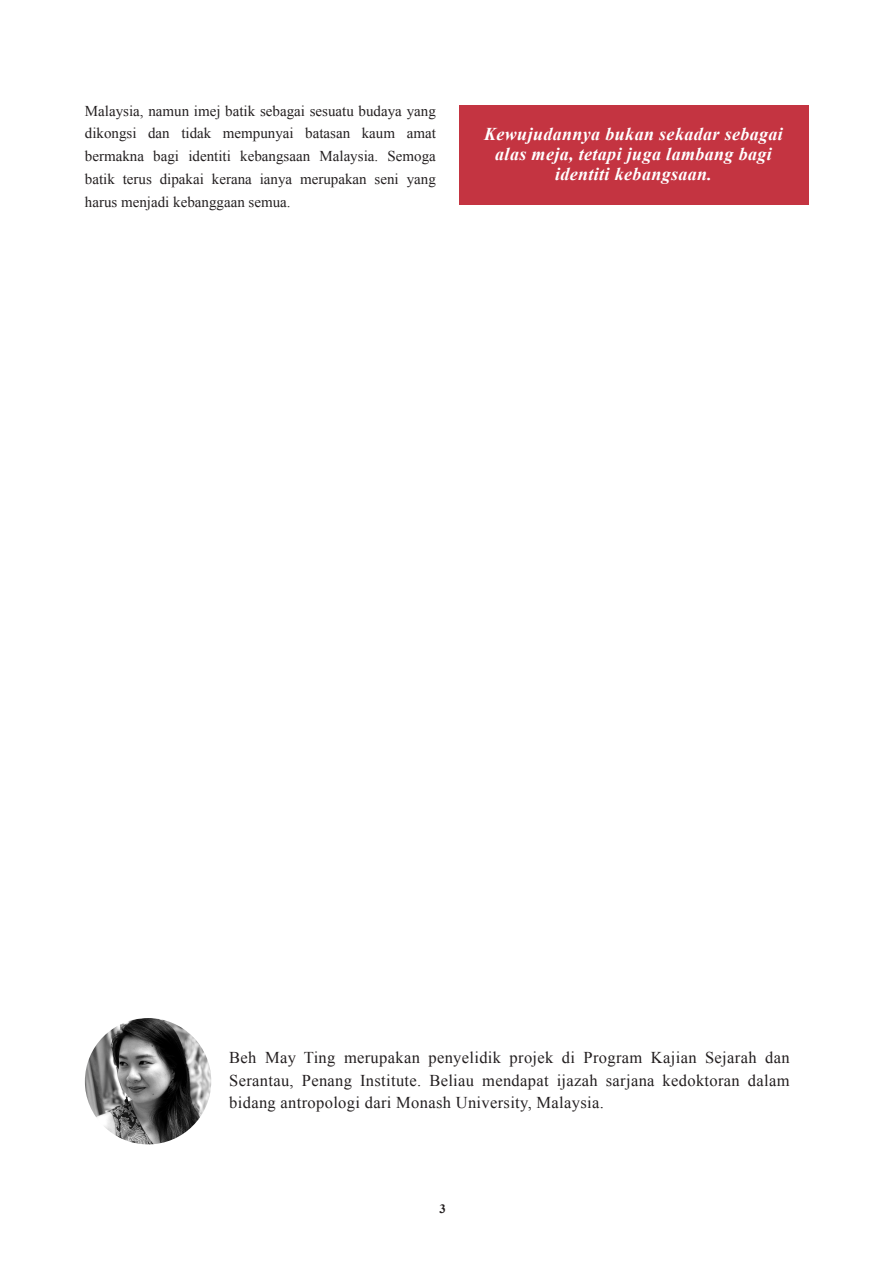
<style>
.page{position:relative;width:893px;height:1263px;background:#fff}
.page>*{position:absolute;margin:0;border:0;box-sizing:border-box;transform-origin:0 0}
.t1{font:italic 700 18px/19.8px "Times New Roman";letter-spacing:.02em;color:#fff;text-align:center}
.t2{font:16.5px/22.8px "Times New Roman";letter-spacing:.02em;color:#231f20;text-align:justify}
.t3{font:15px/22.8px "Times New Roman";color:#231f20;text-align:justify}
.t4{font:700 12.75px "Times New Roman";color:#231f20}
</style>
<div class="page">
<img style="left:85px;top:1018px;width:126px;height:126px;border-radius:63px">
<div style="left:459px;top:105px;width:349px;height:100px;background:#c43441"></div>
<p class="t3" style="left:85px;top:99px;width:352px">Malaysia, namun imej batik sebagai sesuatu budaya yang dikongsi dan tidak mempunyai batasan kaum amat bermakna bagi identiti kebangsaan Malaysia. Semoga batik terus dipakai kerana ianya merupakan seni yang harus menjadi kebanggaan semua.</p>
<p class="t1" style="left:484px;top:124px;width:300px">Kewujudannya bukan sekadar sebagai alas meja, tetapi juga lambang bagi identiti kebangsaan.</p>
<p class="t2" style="left:229px;top:1046px;width:562px">Beh May Ting merupakan penyelidik projek di Program Kajian Sejarah dan Serantau, Penang Institute. Beliau mendapat ijazah sarjana kedoktoran dalam bidang antropologi dari Monash University, Malaysia.</p>
<p class="t4" style="left:440px;top:1200px;width:8px">3</p>
</div>
